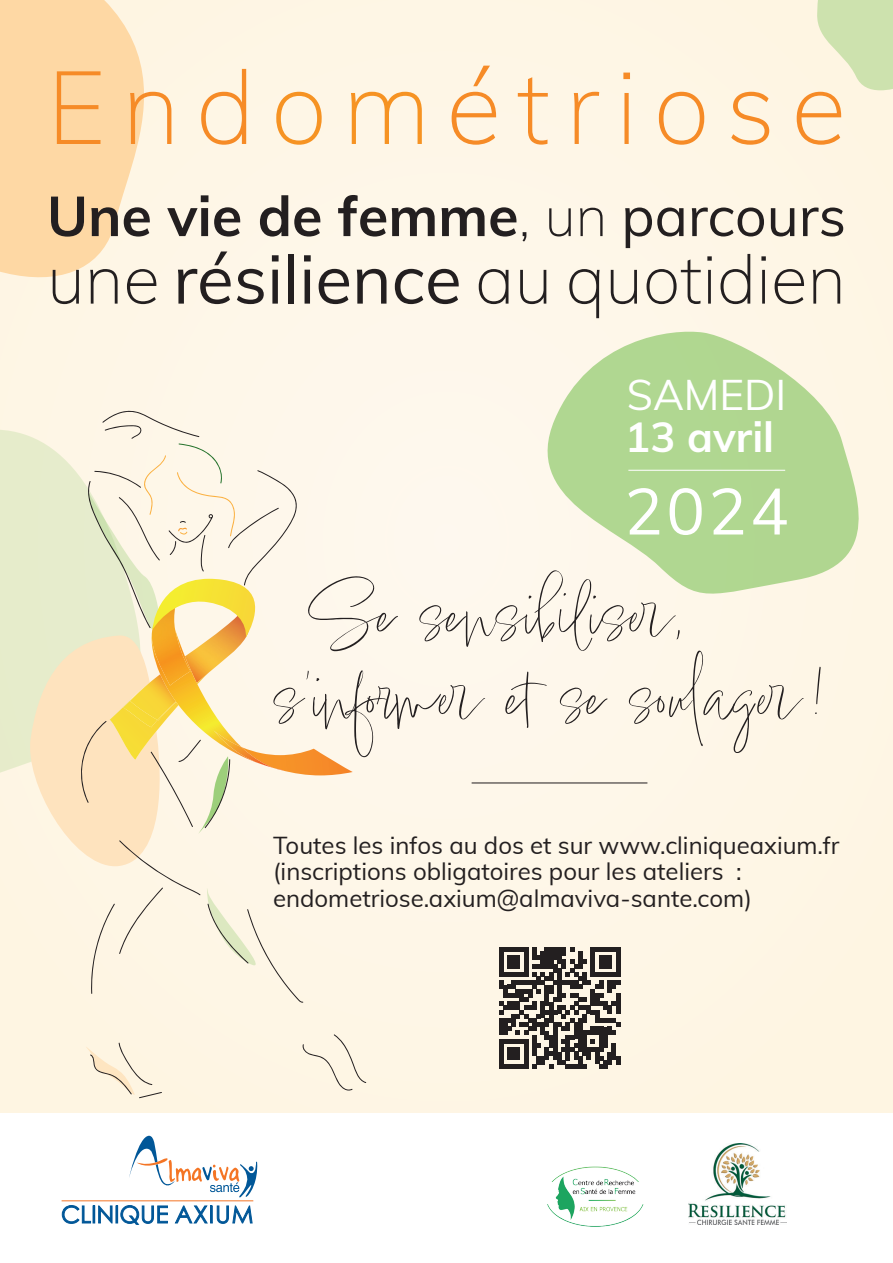
<style>
.page{position:relative;width:893px;height:1263px;background:#fff}
.page>*{position:absolute;margin:0;border:0;box-sizing:border-box;transform-origin:0 0}
.t1{font:200 102px "Muli";letter-spacing:.155em;color:#f68b27}
.t2{font:75px/82.5px "Lindsey Signature";color:#231f20}
.t3{font:200 67.5px "Muli";color:#231f20}
.t4{font:64.5px "Muli";color:#fff}
.t5{font:700 55.5px "Muli";color:#231f20}
.t6{font:700 42px "Muli";color:#fff}
.t7{font:42px "Muli";color:#fff}
.t8{font:24px/26.4px "Muli";color:#231f20}
.s1{color:#f69323}
.s2{font-weight:200}
.s3{font-weight:400}
</style>
<div class="page">
<svg style="left:61px;top:1205px;width:107px;height:20px"></svg>
<svg style="left:174px;top:1205px;width:79px;height:19px"></svg>
<svg style="left:129px;top:1136px;width:129px;height:62px"></svg>
<hr style="left:62px;top:1200px;width:191px;height:1px;background:#f47525">
<img style="left:547px;top:1166px;width:97px;height:61px">
<img style="left:689px;top:1144px;width:98px;height:80px">
<div style="left:0;top:0;width:893px;height:1112px;background:#fef6e7"></div>
<hr style="left:472px;top:782px;width:175px;height:1px;background:#231f20">
<svg style="left:0;top:0;width:144px;height:278px;background:#fedbac"></svg>
<div style="left:0;top:430px;width:24px;height:343px;background:#e6eccb"></div>
<svg style="left:817px;top:0;width:76px;height:90px"></svg>
<img style="left:304px;top:748px;width:49px;height:27px">
<svg style="left:302px;top:1034px;width:64px;height:57px"></svg>
<svg style="left:86px;top:1042px;width:76px;height:56px"></svg>
<svg style="left:24px;top:410px;width:280px;height:593px"></svg>
<svg style="left:499px;top:947px;width:121px;height:121px"></svg>
<svg style="left:547px;top:331px;width:312px;height:263px;fill:#b0d791"></svg>
<hr style="left:628px;top:470px;width:157px;height:1px;background:#fff">
<h1 class="t1" style="left:47px;top:33px;width:801px">End<span class="s1">om</span>étriose</h1>
<h3 class="t5" style="left:47px;top:176px;width:801px">Une vie de femme<span class="s2">, un</span> <span class="s3">parcours</span></h3>
<h3 class="t3" style="left:47px;top:230px;width:800px">une <span class="s3">résilience</span> au quotidien</h3>
<h3 class="t7" style="left:627px;top:364px;width:161px">SAMEDI</h3>
<h3 class="t6" style="left:625px;top:406px;width:151px">13 avril</h3>
<h3 class="t4" style="left:624px;top:464px;width:166px">2024</h3>
<h2 class="t2" style="left:274px;top:571px;width:552px;text-indent:34px">Se sensibiliser, s'informer et se soulager!</h2>
<p class="t8" style="left:273px;top:831px;width:568px">Toutes les infos au dos et sur www.cliniqueaxium.fr (inscriptions obligatoires pour les ateliers : endometriose.axium@almaviva-sante.com)</p>
</div>
